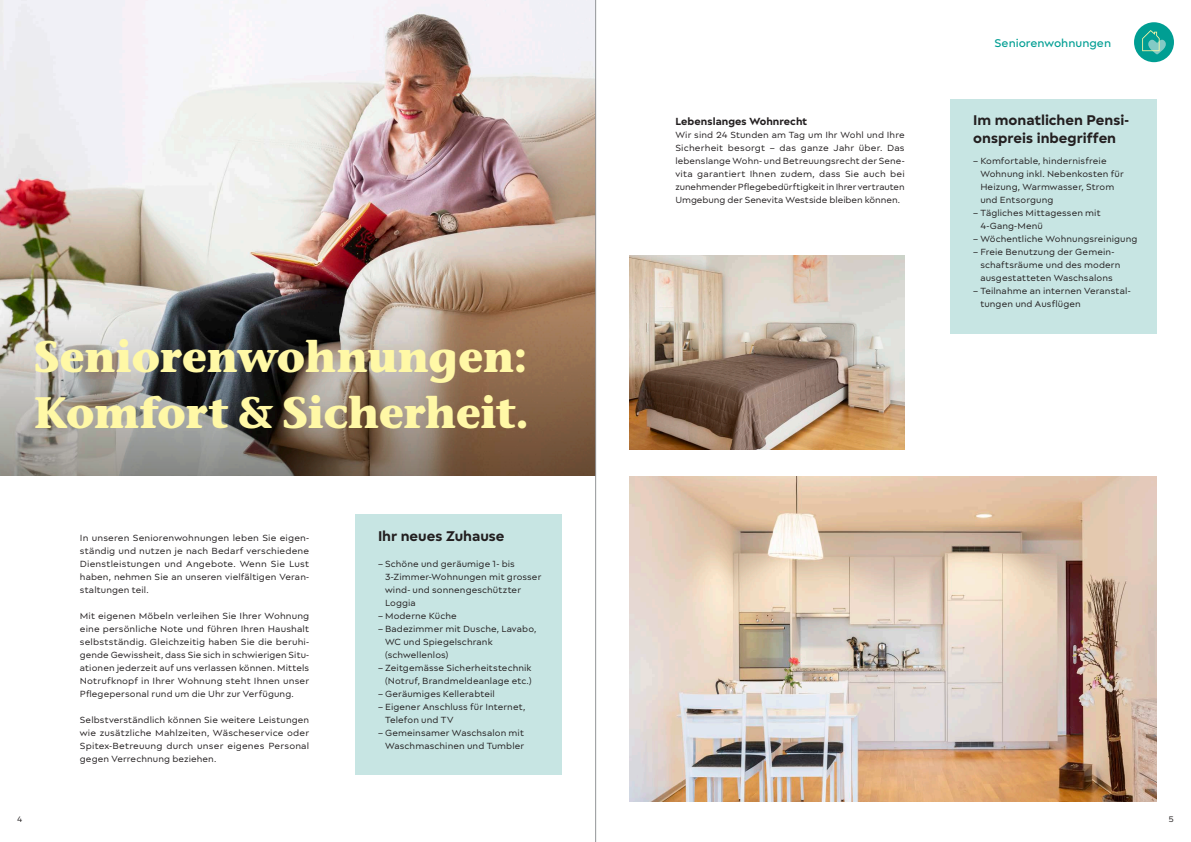
<style>
.page{position:relative;width:1191px;height:842px;background:#fff}
.page>*{position:absolute;margin:0;border:0;box-sizing:border-box;transform-origin:0 0}
.t1{font:700 44px/56px "Stone Informal ITC Pro";letter-spacing:-.015em;color:#fff8a6}
.Untertitel_2{font:700 15px/18px "Matteo";color:#231f20}
.t2{font:500 12px "Matteo";color:#009e93}
.Untertitel{font:700 11px "Matteo";letter-spacing:.005em;color:#231f20}
.Lauftext_Block{font:9.5px/13px "Matteo";letter-spacing:.01em;color:#231f20}
.t3{font:8.5px "Matteo";color:#231f20}
</style>
<div class="page">
<img style="left:0;top:0;width:595px;height:311px">
<img style="left:629px;top:476px;width:528px;height:325px">
<img style="left:629px;top:255px;width:275px;height:194px">
<svg style="left:0;top:311px;width:595px;height:165px;background:#85786c"></svg>
<div style="left:1134px;top:22px;width:40px;height:40px;background:#009e93;border-radius:50%"></div>
<svg style="left:1142px;top:30px;width:24px;height:24px"></svg>
<div style="left:355px;top:515px;width:206px;height:260px;background:#c7e5e3"></div>
<div style="left:950px;top:99px;width:207px;height:234px;background:#c7e5e3"></div>
<hr style="left:595px;top:0;width:1px;height:842px;background:#939598">
<p class="t1" style="left:34px;top:329px;width:496px">Seniorenwohnungen:<br>Komfort &amp; Sicherheit.</p>
<p class="Lauftext_Block" style="left:80px;top:531px;width:231px;text-align:justify">In unseren Seniorenwohnungen leben Sie eigen&shy;ständig und nutzen je nach Bedarf verschiedene Dienstleistungen und Angebote. Wenn Sie Lust haben, nehmen Sie an unseren vielfältigen Veran&shy;staltungen teil.</p>
<p class="Lauftext_Block" style="left:80px;top:609px;width:231px;text-align:justify">Mit eigenen Möbeln verleihen Sie Ihrer Wohnung eine persönliche Note und führen Ihren Haushalt selbstständig. Gleichzeitig haben Sie die beruhi&shy;gende Gewissheit, dass Sie sich in schwierigen Situ&shy;ationen jederzeit auf uns verlassen können. Mittels Notrufknopf in Ihrer Wohnung steht Ihnen unser Pflegepersonal rund um die Uhr zur Verfügung.</p>
<p class="Lauftext_Block" style="left:80px;top:713px;width:231px;text-align:justify">Selbstverständlich können Sie weitere Leistungen wie zusätzliche Mahlzeiten, Wäscheservice oder Spitex-Betreuung durch unser eigenes Personal gegen Verrechnung beziehen.</p>
<p class="Untertitel_2" style="left:378px;top:527px;width:128px">Ihr neues Zuhause</p>
<p class="Lauftext_Block" style="left:385px;top:557px;width:158px;text-indent:-7px">– Schöne und geräumige 1- bis<br>3-Zimmer-Wohnungen mit grosser wind- und sonnengeschützter<br>Loggia</p>
<p class="Lauftext_Block" style="left:378px;top:609px;width:80px">– Moderne Küche</p>
<p class="Lauftext_Block" style="left:385px;top:622px;width:153px;text-indent:-7px">– Badezimmer mit Dusche, Lavabo,<br>WC und Spiegelschrank (schwellenlos)</p>
<p class="Lauftext_Block" style="left:378px;top:661px;width:155px;text-align:right">– Zeitgemässe Sicherheitstechnik (Notruf, Brandmeldeanlage etc.)</p>
<p class="Lauftext_Block" style="left:378px;top:687px;width:118px">– Geräumiges Kellerabteil</p>
<p class="Lauftext_Block" style="left:385px;top:700px;width:142px;text-indent:-7px">– Eigener Anschluss für Internet,<br>Telefon und TV</p>
<p class="Lauftext_Block" style="left:378px;top:726px;width:148px;text-align:right">– Gemeinsamer Waschsalon mit<br>Waschmaschinen und Tumbler</p>
<p class="Untertitel" style="left:675px;top:115px;width:133px">Lebenslanges Wohnrecht</p>
<p class="Lauftext_Block" style="left:675px;top:128px;width:231px;text-align:justify">Wir sind 24 Stunden am Tag um Ihr Wohl und Ihre Sicherheit besorgt – das ganze Jahr über. Das lebenslange Wohn- und Betreuungsrecht der Sene&shy;vita garantiert Ihnen zudem, dass Sie auch bei zunehmender Pflegebedürftigkeit in Ihrer vertrauten Umgebung der Senevita Westside bleiben können.</p>
<p class="t2" style="left:994px;top:36px;width:118px">Seniorenwohnungen</p>
<p class="Untertitel_2" style="left:973px;top:111px;width:157px">Im monatlichen Pensi&shy;onspreis inbegriffen</p>
<p class="Lauftext_Block" style="left:980px;top:154px;width:145px;text-indent:-7px">– Komfortable, hindernisfreie<br>Wohnung inkl. Nebenkosten für<br>Heizung, Warmwasser, Strom und Entsorgung</p>
<p class="Lauftext_Block" style="left:980px;top:206px;width:122px;text-indent:-7px">– Tägliches Mittagessen mit<br>4-Gang-Menü</p>
<p class="Lauftext_Block" style="left:973px;top:232px;width:166px">– Wöchentliche Wohnungsreinigung</p>
<p class="Lauftext_Block" style="left:980px;top:245px;width:141px;text-indent:-7px">– Freie Benutzung der Gemein&shy;schaftsräume und des modern ausgestatteten Waschsalons</p>
<p class="Lauftext_Block" style="left:980px;top:284px;width:152px;text-indent:-7px">– Teilnahme an internen Veranstal&shy;tungen und Ausflügen</p>
<p class="t3" style="left:17px;top:814px;width:7px">4</p>
<p class="t3" style="left:1168px;top:814px;width:7px">5</p>
</div>
